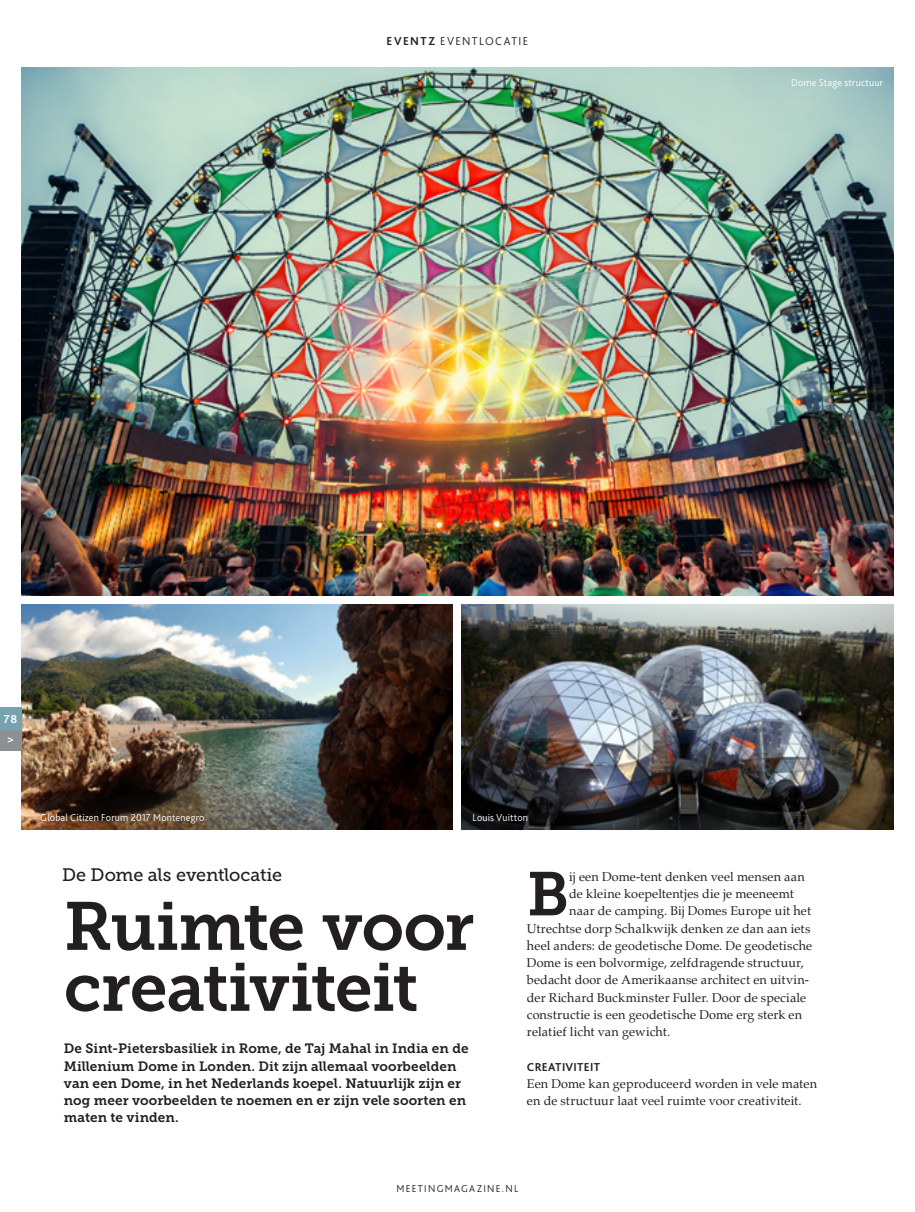
<style>
.page{position:relative;width:915px;height:1212px;background:#fff}
.page>*{position:absolute;margin:0;border:0;box-sizing:border-box;transform-origin:0 0}
.t1{font:67.65px/60.9px "Museo Slab 700";letter-spacing:-.02em;color:#231f20}
.t2{font:61.35px "Museo Slab 700";color:#231f20}
.t3{font:18px "Museo Slab 500";letter-spacing:-.01em;color:#231f20}
.t4{font:13.5px/17.2px "Museo Slab 700";letter-spacing:.005em;color:#231f20}
.t5{font:12.75px/17.2px "Palatino";letter-spacing:.01em;color:#231f20}
.t6{font:300 12px "Bliss 2";letter-spacing:.12em;color:#231f20}
.t7{font:700 12px "Bliss 2";letter-spacing:.025em;color:#231f20}
.t8{font:700 12px/20.7px "Bliss 2";color:#fff}
.t9{font:300 10.5px "Bliss 2";letter-spacing:.015em;color:#fff}
.t10{font:300 10.5px "Bliss 2";letter-spacing:.125em;color:#231f20}
.s1{font-weight:700}
</style>
<div class="page">
<img style="left:21px;top:67px;width:872px;height:528px">
<img style="left:21px;top:605px;width:431px;height:224px">
<img style="left:461px;top:605px;width:432px;height:224px">
<div style="left:0;top:728px;width:21px;height:22px;background:#8d8f92"></div>
<div style="left:0;top:707px;width:21px;height:22px;background:#74a2b1"></div>
<p class="t6" style="left:386px;top:33px;width:143px"><span class="s1">EVENTZ</span> EVENTLOCATIE</p>
<p class="t9" style="left:790px;top:76px;width:93px">Dome Stage structuur</p>
<p class="t8" style="left:4px;top:708px;width:15px">78 &gt;</p>
<p class="t9" style="left:40px;top:810px;width:165px">Global Citizen Forum 2017 Montenegro</p>
<p class="t9" style="left:472px;top:810px;width:57px">Louis Vuitton</p>
<h3 class="t3" style="left:62px;top:864px;width:222px">De Dome als eventlocatie</h3>
<h1 class="t1" style="left:64px;top:896px;width:412px">Ruimte voor creativiteit</h1>
<p class="t4" style="left:64px;top:1040px;width:406px">De Sint-Pietersbasiliek in Rome, de Taj Mahal in India en de Millenium Dome in Londen. Dit zijn allemaal voorbeelden van een Dome, in het Nederlands koepel. Natuurlijk zijn er nog meer voorbeelden te noemen en er zijn vele soorten en maten te vinden.</p>
<h2 class="t2" style="left:526px;top:859px;width:44px">B</h2>
<p class="t5" style="left:569px;top:868px;width:237px">ij een Dome-tent denken veel mensen aan</p>
<p class="t5" style="left:569px;top:885px;width:226px">de kleine koepeltentjes die je meeneemt</p>
<p class="t5" style="left:569px;top:902px;width:243px">naar de camping. Bij Domes Europe uit het</p>
<p class="t5" style="left:527px;top:919px;width:285px">Utrechtse dorp Schalkwijk denken ze dan aan iets</p>
<p class="t5" style="left:527px;top:937px;width:286px">heel anders: de geodetische Dome. De geodetische</p>
<p class="t5" style="left:527px;top:954px;width:278px">Dome is een bolvormige, zelfdragende structuur,</p>
<p class="t5" style="left:527px;top:971px;width:283px">bedacht door de Amerikaanse architect en uitvin-</p>
<p class="t5" style="left:526px;top:988px;width:281px">der Richard Buckminster Fuller. Door de speciale</p>
<p class="t5" style="left:526px;top:1006px;width:276px">constructie is een geodetische Dome erg sterk en</p>
<p class="t5" style="left:526px;top:1023px;width:145px">relatief licht van gewicht.</p>
<p class="t7" style="left:526px;top:1059px;width:75px">CREATIVITEIT</p>
<p class="t5" style="left:526px;top:1075px;width:291px">Een Dome kan geproduceerd worden in vele maten en de structuur laat veel ruimte voor creativiteit.</p>
<p class="t10" style="left:396px;top:1182px;width:123px">MEETINGMAGAZINE.NL</p>
</div>
